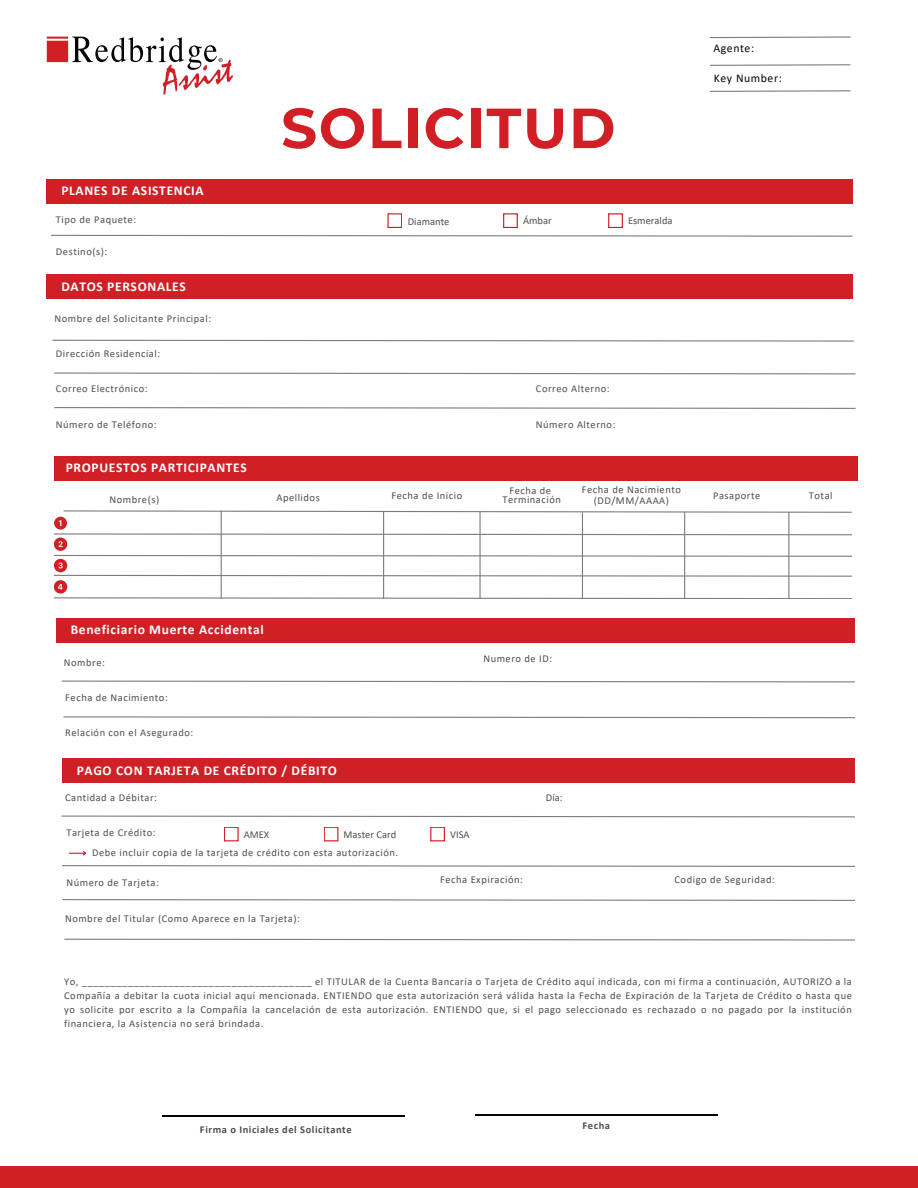
<style>
.page{position:relative;width:918px;height:1188px;background:#fff}
.page>*{position:absolute;margin:0;border:0;box-sizing:border-box;transform-origin:0 0}
.t1{font:700 56.4px "Montserrat";letter-spacing:.025em;color:#d11f26}
.t2{font:700 13.5px "Calibri";letter-spacing:.05em;color:#fff}
.t3{font:11.7px "Calibri";letter-spacing:.05em;color:#040504}
.t4{font:10.5px/14px "Calibri";letter-spacing:.05em;color:#4d4e50;text-align:center}
.t5{font:700 10.5px "Calibri";letter-spacing:.05em;color:#4d4e50}
.t6{font:10.5px "Calibri";color:#4d4e50}
</style>
<div class="page">
<div style="left:0;top:1167px;width:918px;height:21px;background:#d11f26"></div>
<div style="left:47px;top:179px;width:806px;height:25px;background:#d11f26"></div>
<div style="left:47px;top:274px;width:806px;height:25px;background:#d11f26"></div>
<div style="left:51px;top:456px;width:806px;height:25px;background:#d11f26"></div>
<svg style="left:51px;top:234px;width:802px;height:3px"></svg>
<svg style="left:52px;top:339px;width:802px;height:3px"></svg>
<svg style="left:54px;top:372px;width:802px;height:3px"></svg>
<svg style="left:54px;top:407px;width:802px;height:2px;background:#b4b5b7"></svg>
<svg style="left:54px;top:510px;width:798px;height:89px"></svg>
<hr style="left:221px;top:511px;width:1px;height:108px;background:#7c7d81">
<hr style="left:383px;top:511px;width:1px;height:108px;background:#7c7d81">
<hr style="left:479px;top:512px;width:2px;height:108px;background:#7c7d81">
<hr style="left:582px;top:512px;width:1px;height:109px;background:#7c7d81">
<hr style="left:684px;top:512px;width:1px;height:109px;background:#7c7d81">
<hr style="left:788px;top:512px;width:1px;height:108px;background:#7c7d81">
<div style="left:0;top:447px;width:53px;height:221px;background:#fff"></div>
<div style="left:62px;top:758px;width:798px;height:25px;background:#d11f26"></div>
<svg style="left:61px;top:815px;width:794px;height:3px"></svg>
<svg style="left:62px;top:865px;width:793px;height:2px;background:#b4b5b7"></svg>
<svg style="left:224px;top:827px;width:15px;height:14px"></svg>
<svg style="left:324px;top:827px;width:14px;height:14px"></svg>
<svg style="left:430px;top:827px;width:15px;height:14px"></svg>
<svg style="left:62px;top:899px;width:793px;height:2px;background:#b4b5b7"></svg>
<svg style="left:69px;top:851px;width:18px;height:5px"></svg>
<svg style="left:64px;top:938px;width:791px;height:3px"></svg>
<svg style="left:47px;top:37px;width:186px;height:58px"></svg>
<svg style="left:709px;top:64px;width:142px;height:2px"></svg>
<svg style="left:709px;top:90px;width:142px;height:2px"></svg>
<svg style="left:709px;top:36px;width:142px;height:3px"></svg>
<svg style="left:503px;top:213px;width:15px;height:15px"></svg>
<svg style="left:608px;top:213px;width:15px;height:15px"></svg>
<svg style="left:387px;top:213px;width:15px;height:15px"></svg>
<div style="left:112px;top:599px;width:758px;height:35px;background:#fff"></div>
<div style="left:56px;top:618px;width:806px;height:25px;background:#d11f26"></div>
<svg style="left:61px;top:680px;width:794px;height:3px"></svg>
<svg style="left:63px;top:716px;width:792px;height:3px"></svg>
<div style="left:855px;top:601px;width:63px;height:376px;background:#fff"></div>
<hr style="left:162px;top:1115px;width:243px;height:1px;background:#040504">
<hr style="left:475px;top:1114px;width:243px;height:1px;background:#040504">
<p class="t2" style="left:61px;top:185px;width:144px">PLANES DE ASISTENCIA</p>
<h1 class="t1" style="left:281px;top:94px;width:336px">SOLICITUD</h1>
<p class="t4" style="left:56px;top:213px;width:82px">Tipo de Paquete:</p>
<p class="t6" style="left:408px;top:217px;width:43px">Diamante</p>
<p class="t4" style="left:523px;top:214px;width:30px">Ámbar</p>
<p class="t6" style="left:628px;top:216px;width:46px">Esmeralda</p>
<p class="t3" style="left:713px;top:43px;width:42px">Agente:</p>
<p class="t3" style="left:714px;top:73px;width:70px">Key Number:</p>
<p class="t4" style="left:56px;top:246px;width:53px">Destino(s):</p>
<p class="t2" style="left:61px;top:280px;width:126px">DATOS PERSONALES</p>
<p class="t4" style="left:55px;top:312px;width:158px">Nombre del Solicitante Principal:</p>
<p class="t4" style="left:56px;top:347px;width:106px">Dirección Residencial:</p>
<p class="t4" style="left:56px;top:382px;width:93px">Correo Electrónico:</p>
<p class="t4" style="left:56px;top:418px;width:102px">Número de Teléfono:</p>
<p class="t2" style="left:66px;top:462px;width:183px">PROPUESTOS PARTICIPANTES</p>
<p class="t4" style="left:109px;top:493px;width:51px">Nombre(s)</p>
<p class="t4" style="left:276px;top:491px;width:45px">Apellidos</p>
<p class="t4" style="left:392px;top:489px;width:72px">Fecha de Inicio</p>
<p class="t4" style="left:503px;top:487px;width:60px;line-height:8.7px">Fecha de<br>Terminación</p>
<p class="t4" style="left:713px;top:489px;width:49px">Pasaporte</p>
<p class="t4" style="left:809px;top:489px;width:25px">Total</p>
<p class="t4" style="left:536px;top:383px;width:75px">Correo Alterno:</p>
<p class="t4" style="left:536px;top:418px;width:81px">Número Alterno:</p>
<p class="t4" style="left:582px;top:485px;width:101px;line-height:10.5px">Fecha de Nacimiento (DD/MM/AAAA)</p>
<p class="t2" style="left:71px;top:624px;width:195px">Beneficiario Muerte Accidental</p>
<p class="t4" style="left:64px;top:656px;width:43px">Nombre:</p>
<p class="t4" style="left:65px;top:691px;width:104px">Fecha de Nacimiento:</p>
<p class="t4" style="left:65px;top:726px;width:130px">Relación con el Asegurado:</p>
<p class="t4" style="left:483px;top:652px;width:70px">Numero de ID:</p>
<p class="t2" style="left:77px;top:764px;width:262px">PAGO CON TARJETA DE CRÉDITO / DÉBITO</p>
<p class="t4" style="left:65px;top:792px;width:93px">Cantidad a Débitar:</p>
<p class="t4" style="left:546px;top:791px;width:18px">Día:</p>
<p class="t4" style="left:66px;top:827px;width:91px">Tarjeta de Crédito:</p>
<p class="t4" style="left:244px;top:828px;width:27px">AMEX</p>
<p class="t6" style="left:344px;top:830px;width:54px">Master Card</p>
<p class="t4" style="left:450px;top:828px;width:21px">VISA</p>
<p class="t4" style="left:92px;top:846px;width:308px">Debe incluir copia de la tarjeta de crédito con esta autorización.</p>
<p class="t4" style="left:66px;top:876px;width:94px">Número de Tarjeta:</p>
<p class="t4" style="left:440px;top:874px;width:84px">Fecha Expiración:</p>
<p class="t4" style="left:675px;top:874px;width:102px">Codigo de Seguridad:</p>
<p class="t4" style="left:65px;top:912px;width:236px">Nombre del Titular (Como Aparece en la Tarjeta):</p>
<p class="t4" style="left:64px;top:976px;width:789px;text-align:justify">Yo, ________________________________________ el TITULAR de la Cuenta Bancaria o Tarjeta de Crédito aquí indicada, con mi firma a continuación, AUTORIZO a la Compañía a debitar la cuota inicial aquí mencionada. ENTIENDO que esta autorización será válida hasta la Fecha de Expiración de la Tarjeta de Crédito o hasta que yo solicite por escrito a la Compañía la cancelación de esta autorización. ENTIENDO que, si el pago seleccionado es rechazado o no pagado por la institución financiera, la Asistencia no será brindada.</p>
<p class="t5" style="left:200px;top:1125px;width:153px">Firma o Iniciales del Solicitante</p>
<p class="t5" style="left:583px;top:1121px;width:29px">Fecha</p>
</div>
